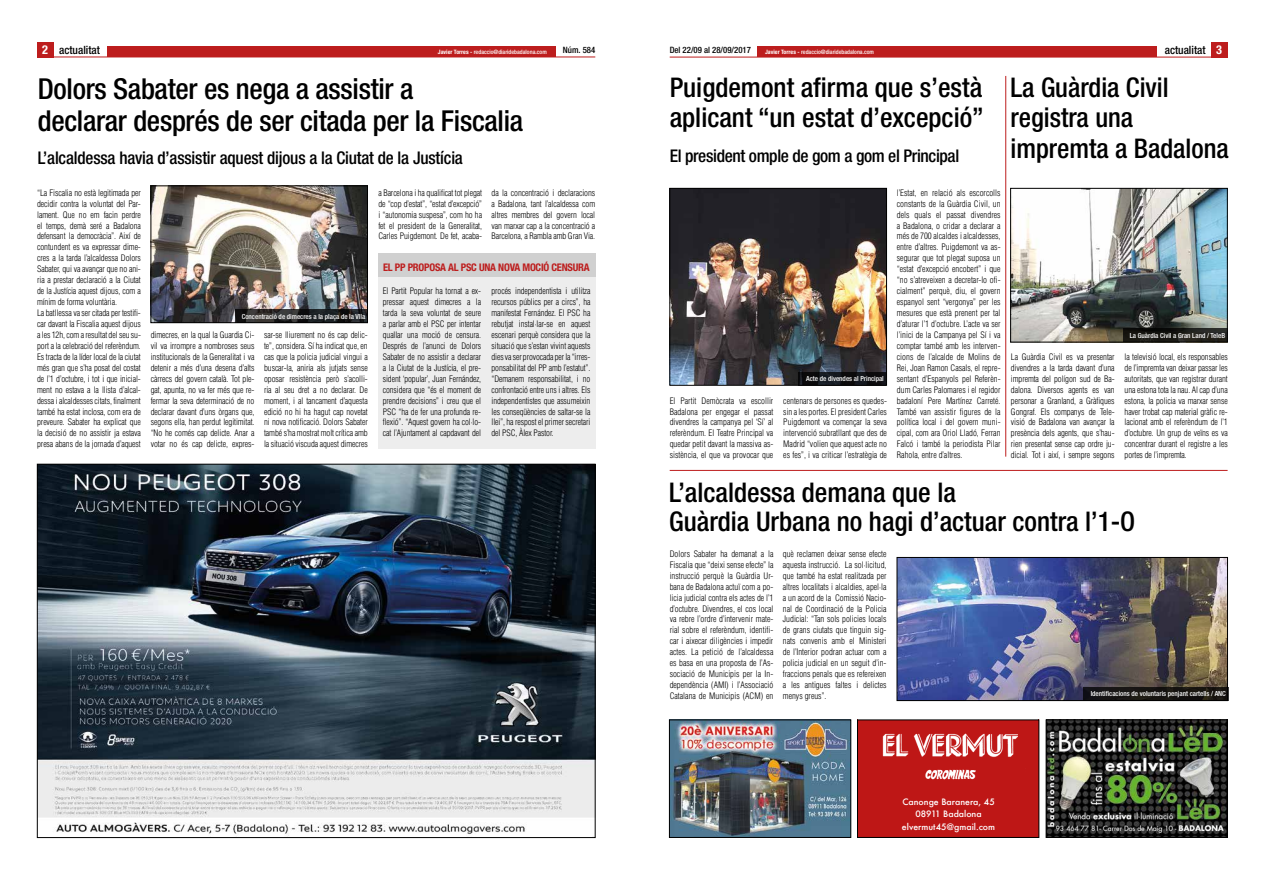
<style>
.page{position:relative;width:1265px;height:881px;background:#fff}
.page>*{position:absolute;margin:0;border:0;box-sizing:border-box;transform-origin:0 0}
.t1{font:500 condensed 28.88px/32.4px "Helvetica Neue";letter-spacing:-.01em;color:#000}
.t2{font:500 condensed 27.12px/30.6px "Helvetica Neue";color:#000}
.t3{font:500 condensed 17.5px "Helvetica Neue";letter-spacing:-.01em;color:#000}
.t4{font:500 condensed 11.38px "Helvetica Neue";color:#000}
.t5{font:700 condensed 10.5px "Helvetica Neue";letter-spacing:-.02em;color:#bd1d1d}
.t6{font:300 condensed 8.75px/10.9px "Helvetica";letter-spacing:-.01em;color:#000;text-align:justify}
.t7{font:500 condensed 8.75px "Helvetica Neue";color:#000}
.t8{font:500 8.66px/12.1px "Futura";color:#fff;text-align:center}
.t9{font:500 condensed 7px "Helvetica Neue";color:#fff}
.t10{font:500 condensed 6.04px "Helvetica Neue";color:#fff}
.s1{font-weight:700;font-size:12.25px;color:#fff}
.s2{font-weight:700}
</style>
<div class="page">
<div style="left:1211px;top:42px;width:17px;height:15px;background:#bd1d1d"></div>
<hr style="left:670px;top:57px;width:558px;height:1px;background:#bd1d1d">
<hr style="left:37px;top:57px;width:558px;height:1px;background:#bd1d1d">
<div style="left:757px;top:46px;width:399px;height:11px;background:#bd1d1d"></div>
<div style="left:107px;top:46px;width:448px;height:11px;background:#bd1d1d"></div>
<div style="left:37px;top:42px;width:17px;height:15px;background:#bd1d1d"></div>
<img style="left:39px;top:466px;width:554px;height:369px">
<img style="left:153px;top:188px;width:213px;height:133px">
<div style="left:151px;top:186px;width:217px;height:137px;border:1px solid #000"></div>
<div style="left:378px;top:253px;width:217px;height:29px;background:#d0d0d0"></div>
<div style="left:378px;top:277px;width:217px;height:171px;background:#ededed"></div>
<svg style="left:235px;top:309px;width:133px;height:14px;background:#202122"></svg>
<img style="left:1048px;top:721px;width:178px;height:114px">
<div style="left:1046px;top:719px;width:182px;height:118px;border:1px solid #000"></div>
<img style="left:671px;top:721px;width:178px;height:114px">
<div style="left:669px;top:719px;width:182px;height:118px;border:1px solid #000"></div>
<div style="left:859px;top:721px;width:178px;height:114px;background:#be1716"></div>
<img style="left:872px;top:721px;width:153px;height:69px">
<img style="left:1012px;top:190px;width:213px;height:150px">
<div style="left:1010px;top:188px;width:217px;height:154px;border:1px solid #000"></div>
<hr style="left:1006px;top:76px;width:1px;height:380px;background:#bd1d1d">
<hr style="left:670px;top:470px;width:558px;height:1px;background:#bd1d1d">
<img style="left:672px;top:190px;width:213px;height:193px">
<div style="left:670px;top:188px;width:217px;height:197px;border:1px solid #000"></div>
<svg style="left:1123px;top:328px;width:104px;height:14px"></svg>
<svg style="left:798px;top:371px;width:88px;height:14px"></svg>
<img style="left:899px;top:559px;width:327px;height:139px">
<div style="left:897px;top:557px;width:331px;height:143px;border:1px solid #000"></div>
<div style="left:1083px;top:686px;width:145px;height:14px;background:#171412"></div>
<h3 class="t4" style="left:42px;top:43px;width:59px"><span class="s1">2</span> actualitat</h3>
<p class="t10" style="left:438px;top:48px;width:110px"><span class="s2">Javier Torres -</span> redaccio@diaridebadalona.com</p>
<p class="t7" style="left:563px;top:45px;width:34px">Núm. 584</p>
<p class="t7" style="left:670px;top:45px;width:83px">Del 22/09 al 28/09/2017</p>
<p class="t10" style="left:765px;top:48px;width:110px"><span class="s2">Javier Torres -</span> redaccio@diaridebadalona.com</p>
<h3 class="t4" style="left:1165px;top:43px;width:59px">actualitat <span class="s1">3</span></h3>
<h1 class="t1" style="left:38px;top:72px;width:487px">Dolors Sabater es nega a assistir a<br>declarar després de ser citada per la Fiscalia</h1>
<h3 class="t3" style="left:38px;top:147px;width:427px">L’alcaldessa havia d’assistir aquest dijous a la Ciutat de la Justícia</h3>
<p class="t6" style="left:37px;top:187px;width:105px;text-align:left">“La Fiscalia no està legitimada per decidir contra la voluntat del Par&shy;lament. Que no em facin perdre el temps, demà seré a Badalona defensant la democràcia”. Així de contundent es va expressar dime&shy;cres a la tarda l’alcaldessa Dolors Sabater, qui va avançar que no ani&shy;ria a prestar declaració a la Ciutat de la Justícia aquest dijous, com a mínim de forma voluntària.<br>La batllessa va ser citada per testifi&shy;car davant la Fiscalia aquest dijous a les 12h, com a resultat del seu su&shy;port a la celebració del referèndum.<br>Es tracta de la líder local de la ciutat més gran que s’ha posat del costat de l’1 d’octubre, i tot i que inicial&shy;ment no estava a la llista d’alcal&shy;dessa i alcaldesses citats, finalment també ha estat inclosa, com era de preveure. Sabater ha explicat que la decisió de no assistir ja estava presa abans de la jornada d’aquest</p>
<p class="t6" style="left:378px;top:187px;width:105px">a Barcelona i ha qualificat tot plegat de “cop d’estat”, “estat d’excepció” i “autonomia suspesa”, com ho ha fet el president de la Generalitat, Carles Puigdemont. De fet, acaba-</p>
<p class="t6" style="left:492px;top:187px;width:105px">da la concentració i declaracions a Badalona, tant l’alcaldessa com altres membres del govern local van marxar cap a la concentració a Barcelona, a Rambla amb Gran Via.</p>
<p class="t5" style="left:383px;top:260px;width:208px">EL PP PROPOSA AL PSC UNA NOVA MOCIÓ CENSURA</p>
<p class="t6" style="left:383px;top:285px;width:100px">El Partit Popular ha tornat a ex&shy;pressar aquest dimecres a la tarda la seva voluntat de seure a parlar amb el PSC per intentar quallar una moció de censura.<br>Després de l’anunci de Dolors Sabater de no assistir a declarar a la Ciutat de la Justícia, el pre&shy;sident ‘popular’, Juan Fernández, considera que “és el moment de prendre decisions” i creu que el PSC “ha de fer una profunda re&shy;flexió”. “Aquest govern ha col·lo&shy;cat l’Ajuntament al capdavant del</p>
<p class="t6" style="left:492px;top:285px;width:100px">procés independentista i utilitza recursos públics per a circs”, ha manifestat Fernández. El PSC ha rebutjat instal·lar-se en aquest escenari perquè considera que la situació que s’estan vivint aquests dies va ser provocada per la “irres&shy;ponsabilitat del PP amb l’estatut”. “Demanem responsabilitat, i no confrontació entre uns i altres. Els independentistes que assumeixin les conseqüències de saltar-se la llei”, ha respost el primer secretari del PSC, Àlex Pastor.</p>
<p class="t9" style="left:242px;top:312px;width:125px">Concentració de dimecres a la plaça de la VIla</p>
<p class="t6" style="left:151px;top:329px;width:105px">dimecres, en la qual la Guardia Ci&shy;vil va irrompre a nombroses seus institucionals de la Generalitat i va detenir a més d’una desena d’alts càrrecs del govern català. Tot ple&shy;gat, apunta, no va fer més que re&shy;fermar la seva determinació de no declarar davant d’uns òrgans que, segons ella, han perdut legitimitat. “No he comés cap delicte. Anar a votar no és cap delicte, expres-</p>
<p class="t6" style="left:264px;top:329px;width:105px">sar-se lliurement no és cap delic&shy;te”, considera. Sí ha indicat que, en cas que la policia judicial vingui a buscar-la, aniria als jutjats sense oposar resistència però s’acolli&shy;ria al seu dret a no declarar. De moment, i al tancament d’aquesta edició no hi ha hagut cap novetat ni nova notificació. Dolors Sabater també s’ha mostrat molt crítica amb la situació viscuda aquest dimecres</p>
<h2 class="t2" style="left:670px;top:71px;width:316px">Puigdemont afirma que s’està aplicant “un estat d’excepció”</h2>
<h3 class="t3" style="left:670px;top:145px;width:291px">El president omple de gom a gom el Principal</h3>
<p class="t6" style="left:670px;top:395px;width:105px">El Partit Demòcrata va escollir Badalona per engegar el passat divendres la campanya pel ‘Sí’ al referèndum. El Teatre Principal va quedar petit davant la massiva as&shy;sistència, el que va provocar que</p>
<p class="t9" style="left:806px;top:374px;width:79px">Acte de divendes al Principal</p>
<p class="t6" style="left:783px;top:395px;width:105px">centenars de persones es quedes&shy;sin a les portes. El president Carles Puigdemont va començar la seva intervenció subratllant que des de Madrid “volien que aquest acte no es fes”, i va criticar l’estratègia de</p>
<p class="t6" style="left:897px;top:187px;width:105px">l’Estat, en relació als escorcolls constants de la Guàrdia Civil, un dels quals el passat divendres a Badalona, o cridar a declarar a més de 700 alcaldes i alcaldesses, entre d’altres. Puigdemont va as&shy;segurar que tot plegat suposa un “estat d’excepció encobert” i que “no s’atreveixen a decretar-lo ofi&shy;cialment” perquè, diu, el govern espanyol sent “vergonya” per les mesures que està prenent per tal d’aturar l’1 d’octubre. L’acte va ser l’inici de la Campanya pel Sí i va comptar també amb les interven&shy;cions de l’alcalde de Molins de Rei, Joan Ramon Casals, el repre&shy;sentant d’Espanyols pel Referèn&shy;dum Carles Palomares i el regidor badaloní Pere Martínez Carreté.<br>També van assistir figures de la política local i del govern muni&shy;cipal, com ara Oriol Lladó, Ferran Falcó i també la periodista Pilar Rahola, entre d’altres.</p>
<h2 class="t2" style="left:1010px;top:71px;width:220px">La Guàrdia Civil registra una impremta a Badalona</h2>
<p class="t9" style="left:1130px;top:331px;width:97px">La Guàrdia Civil a Gran Land / TeleB</p>
<p class="t6" style="left:1011px;top:351px;width:105px">La Guàrdia Civil es va presentar divendres a la tarda davant d’una impremta del polígon sud de Ba&shy;dalona. Diversos agents es van personar a Granland, a Gràfiques Gongraf. Els companys de Tele&shy;visió de Badalona van avançar la presència dels agents, que s’hau&shy;rien presentat sense cap ordre ju&shy;dicial. Tot i així, i sempre segons</p>
<p class="t6" style="left:1125px;top:351px;width:105px">la televisió local, els responsables de l’impremta van deixar passar les autoritats, que van registrar durant una estona tota la nau. Al cap d’una estona, la policia va marxar sense haver trobat cap material gràfic re&shy;lacionat amb el referèndum de l’1 d’octubre. Un grup de veïns es va concentrar durant el registre a les portes de l’impremta.</p>
<h2 class="t2" style="left:669px;top:477px;width:468px;line-height:28.9px">L’alcaldessa demana que la<br>Guàrdia Urbana no hagi d’actuar contra l’1-O</h2>
<p class="t6" style="left:670px;top:548px;width:105px">Dolors Sabater ha demanat a la Fiscalia que “deixi sense efecte” la instrucció perquè la Guàrdia Ur&shy;bana de Badalona actuï com a po&shy;licia judicial contra els actes de l’1 d’octubre. Divendres, el cos local va rebre l’ordre d’intervenir mate&shy;rial sobre el referèndum, identifi&shy;car i aixecar diligències i impedir actes. La petició de l’alcaldessa es basa en una proposta de l’As&shy;sociació de Municipis per la In&shy;dependència (AMI) i l’Associació Catalana de Municipis (ACM) en</p>
<p class="t6" style="left:783px;top:548px;width:105px">què reclamen deixar sense efecte aquesta instrucció. La sol·licitud, que també ha estat realitzada per altres localitats i alcaldies, apel·la a un acord de la Comissió Nacio&shy;nal de Coordinació de la Policia Judicial: “Tan sols policies locals de grans ciutats que tinguin sig&shy;nats convenis amb el Ministeri de l’Interior podran actuar com a policia judicial en un seguit d’in&shy;fraccions penals que es refereixen a les antigues faltes i delictes menys greus”.</p>
<p class="t8" style="left:902px;top:796px;width:95px">Canonge Baranera, 45<br>08911 Badalona elvermut45@gmail.com</p>
<p class="t9" style="left:1091px;top:689px;width:137px">Identificacions de voluntaris penjant cartells / ANC</p>
</div>
